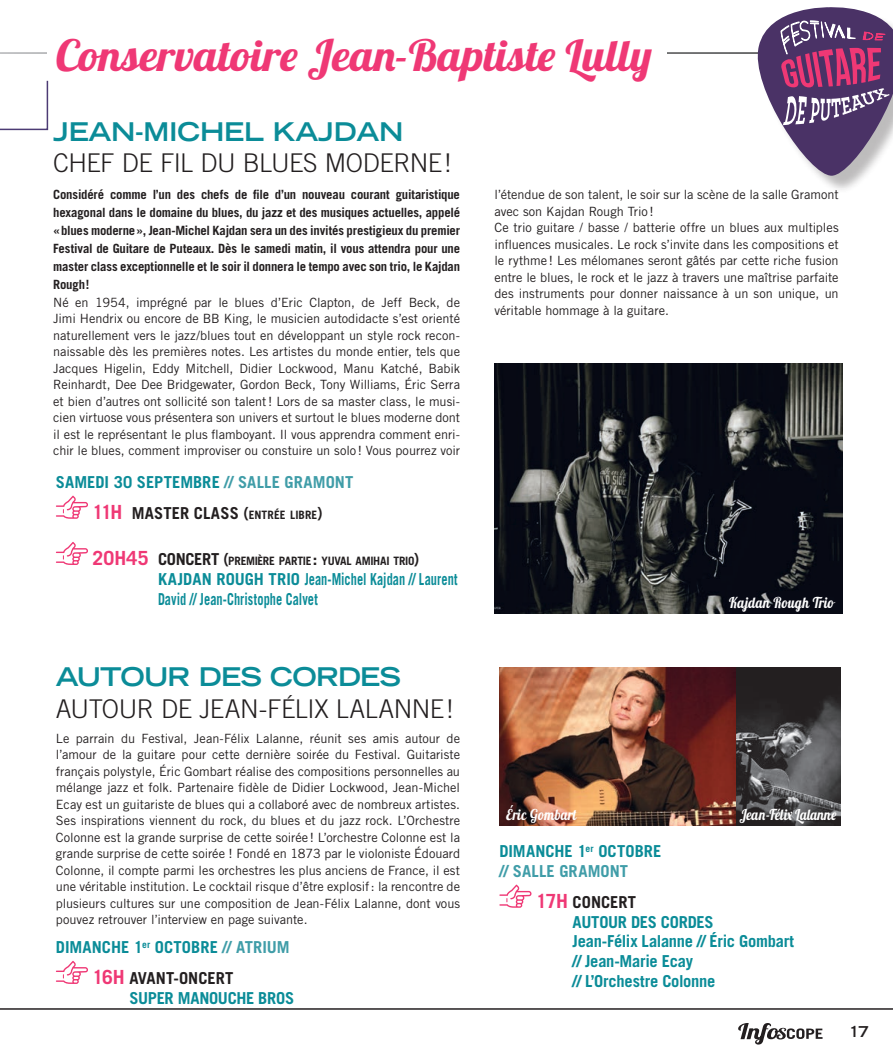
<style>
.page{position:relative;width:893px;height:1063px;background:#fff}
.page>*{position:absolute;margin:0;border:0;box-sizing:border-box;transform-origin:0 0}
.t1{font:43.05px "Lobster 1.4";color:#ef3875;scale:1.07 1}
.t2{font:300 25.8px "Trade Gothic LT Std";letter-spacing:-.02em;color:#231f20}
.t3{font:700 expanded 25.8px "Trade Gothic LT Std";letter-spacing:-.02em;color:#0b8c98}
.t4{font:700 16.5px/30.6px "Trade Gothic LT Std";color:#0b8c98}
.t5{font:700 16.5px/19.8px "Trade Gothic LT Std";letter-spacing:-.02em;color:#0b8c98}
.t6{font:700 16.5px/19.8px "Trade Gothic LT Std";color:#231f20}
.t7{font:15px "Lobster 1.4";letter-spacing:.02em;color:#fff;scale:.9 1}
.t8{font:15px "Lobster 1.4";color:#fff;scale:.9 1}
.t9{font:700 expanded 15px "Trade Gothic LT Std";color:#231f20}
.t10{font:12.75px/16.5px "Trade Gothic LT Std";color:#231f20;text-align:justify}
.t11{font:700 12.75px/18px "Trade Gothic LT Std";letter-spacing:-.015em;color:#231f20;text-align:justify}
.t12{font:700 11.55px "Trade Gothic LT Std";letter-spacing:-.02em;color:#231f20}
.s1{color:#409da8}
.s2{font-size:19.5px;color:#ef3875}
.s3{color:#231f20}
.s4{font-size:11.55px;color:#231f20}
.s5{font-size:16.5px}
.s6{color:#0b8c98}
</style>
<div class="page">
<svg style="left:738px;top:1023px;width:84px;height:22px"></svg>
<hr style="left:0;top:1008px;width:893px;height:2px;background:#231f20">
<svg style="left:56px;top:496px;width:32px;height:23px"></svg>
<svg style="left:56px;top:542px;width:32px;height:23px"></svg>
<svg style="left:499px;top:885px;width:32px;height:23px"></svg>
<svg style="left:56px;top:961px;width:32px;height:23px"></svg>
<div style="left:760px;top:10px;width:133px;height:184px;background:#231f20;opacity:.3"></div>
<svg style="left:0;top:80px;width:49px;height:51px"></svg>
<img style="left:494px;top:363px;width:349px;height:251px">
<img style="left:499px;top:668px;width:342px;height:158px">
<svg style="left:749px;top:7px;width:144px;height:169px"></svg>
<h1 class="t1" style="left:56px;top:28px;width:559px">Conservatoire Jean-Baptiste Lully</h1>
<h2 class="t3" style="left:53px;top:115px;width:265px">JEAN-M ICHEL KAjdA</h2>
<h2 class="t3" style="left:379px;top:115px;width:26px">N</h2>
<h2 class="t2" style="left:53px;top:148px;width:399px">CHEF DE FIL DU BLUES MODERNE!</h2>
<p class="t11" style="left:53px;top:185px;width:408px">Considéré comme l’un des chefs de file d’un nouveau courant guitaristique hexagonal dans le domaine du blues, du jazz et des musiques actuelles, appelé «blues moderne», Jean-Michel Kajdan sera un des invités prestigieux du premier Festival de Guitare de Puteaux. Dès le samedi matin, il vous attendra pour une master class exceptionnelle et le soir il donnera le tempo avec son trio, le Kajdan Rough!</p>
<p class="t10" style="left:53px;top:294px;width:408px">Né en 1954, imprégné par le blues d’Eric Clapton, de Jeff Beck, de Jimi Hendrix ou encore de BB King, le musicien autodidacte s’est orienté naturellement vers le jazz/blues tout en développant un style rock recon&shy;naissable dès les premières notes. Les artistes du monde entier, tels que Jacques Higelin, Eddy Mitchell, Didier Lockwood, Manu Katché, Babik Reinhardt, Dee Dee Bridgewater, Gordon Beck, Tony Williams, Éric Serra et bien d’autres ont sollicité son talent! Lors de sa master class, le musi&shy;cien virtuose vous présentera son univers et surtout le blues moderne dont il est le représentant le plus flamboyant. Il vous apprendra comment enri&shy;chir le blues, comment improviser ou constuire un solo! Vous pourrez voir</p>
<p class="t4" style="left:56px;top:467px;width:295px;text-align:center">sameDI 30 SEPTEM BRE <span class="s1">// Salle gramont<br></span><span class="s2">11h</span> <span class="s3">Master Class</span> <span class="s3">(</span><span class="s4">ENTRÉE LIBRE</span><span class="s3">)</span></p>
<p class="t12" style="left:93px;top:554px;width:328px"><span class="s2">20h45</span> <span class="s5">Concert</span> <span class="s5">(</span>PREMIÈRE PARTIE<span class="s5">:</span> YUVAL AMIHAI TRIO<span class="s5">)</span></p>
<p class="t4" style="left:158px;top:569px;width:301px;line-height:19.8px">KAjdAN ROUGH TRIO Jean-Michel Kajdan // Laurent<br>David // Jean-Christophe Calvet</p>
<p class="t10" style="left:494px;top:186px;width:346px;text-align:left">l’étendue de son talent, le soir sur la scène de la salle Gramont avec son Kajdan Rough Trio!<br>Ce trio guitare / basse / batterie offre un blues aux multiples influences musicales. Le rock s’invite dans les compositions et le rythme ! Les mélomanes seront gâtés par cette riche fusion entre le blues, le rock et le jazz à travers une maîtrise parfaite des instruments pour donner naissance à un son unique, un véritable hommage à la guitare.</p>
<p class="t7" style="left:729px;top:593px;width:118px">Kajdan Rough Trio</p>
<h2 class="t3" style="left:56px;top:660px;width:325px">AUTOUR DES CORDES</h2>
<h2 class="t2" style="left:56px;top:693px;width:64px">AUTOUR</h2>
<h2 class="t2" style="left:161px;top:693px;width:246px">DE JEAN-FÉLIX LALANNE</h2>
<h2 class="t2" style="left:447px;top:693px;width:7px">!</h2>
<p class="t10" style="left:56px;top:730px;width:406px">Le parrain du Festival, Jean-Félix Lalanne, réunit ses amis autour de l’amour de la guitare pour cette dernière soirée du Festival. Guitariste français polystyle, Éric Gombart réalise des compositions personnelles au mélange jazz et folk. Partenaire fidèle de Didier Lockwood, Jean-Michel Ecay est un guitariste de blues qui a collaboré avec de nombreux artistes.<br>Ses inspirations viennent du rock, du blues et du jazz rock. L’Orchestre Colonne est la grande surprise de cette soirée ! L’orchestre Colonne est la grande surprise de cette soirée ! Fondé en 1873 par le violoniste Édouard Colonne, il compte parmi les orchestres les plus anciens de France, il est une véritable institution. Le cocktail risque d’être explosif: la rencontre de plusieurs cultures sur une composition de Jean-Félix Lalanne, dont vous pouvez retrouver l’interview en page suivante.</p>
<p class="t4" style="left:93px;top:932px;width:199px;text-indent:-37px">dimanche 1<sup>er</sup> octobre <span class="s1">// atrium<br></span><span class="s2">16h</span> <span class="s3">avant-oncert</span></p>
<p class="t5" style="left:129px;top:988px;width:164px">super manouche bros</p>
<p class="t7" style="left:506px;top:805px;width:80px">Éric Gombart</p>
<p class="t8" style="left:739px;top:805px;width:109px">Jean-Félix Lalanne</p>
<p class="t4" style="left:499px;top:841px;width:164px;line-height:19.8px">dimanche 1<sup>er</sup> octobre <span class="s1">// Salle gramont</span></p>
<p class="t6" style="left:573px;top:892px;width:61px;text-indent:-37px"><span class="s2">17h</span> Concert<br><span class="s6">AUTOUR</span></p>
<p class="t5" style="left:573px;top:912px;width:223px;text-indent:132px">S<br>Jean-Félix Lalanne // Éric Gombart // Jean-Marie Ecay<br>// L’Orchestre Colonne</p>
<p class="t4" style="left:631px;top:906px;width:49px">DES CORDE</p>
<p class="t9" style="left:849px;top:1022px;width:22px">17</p>
</div>
